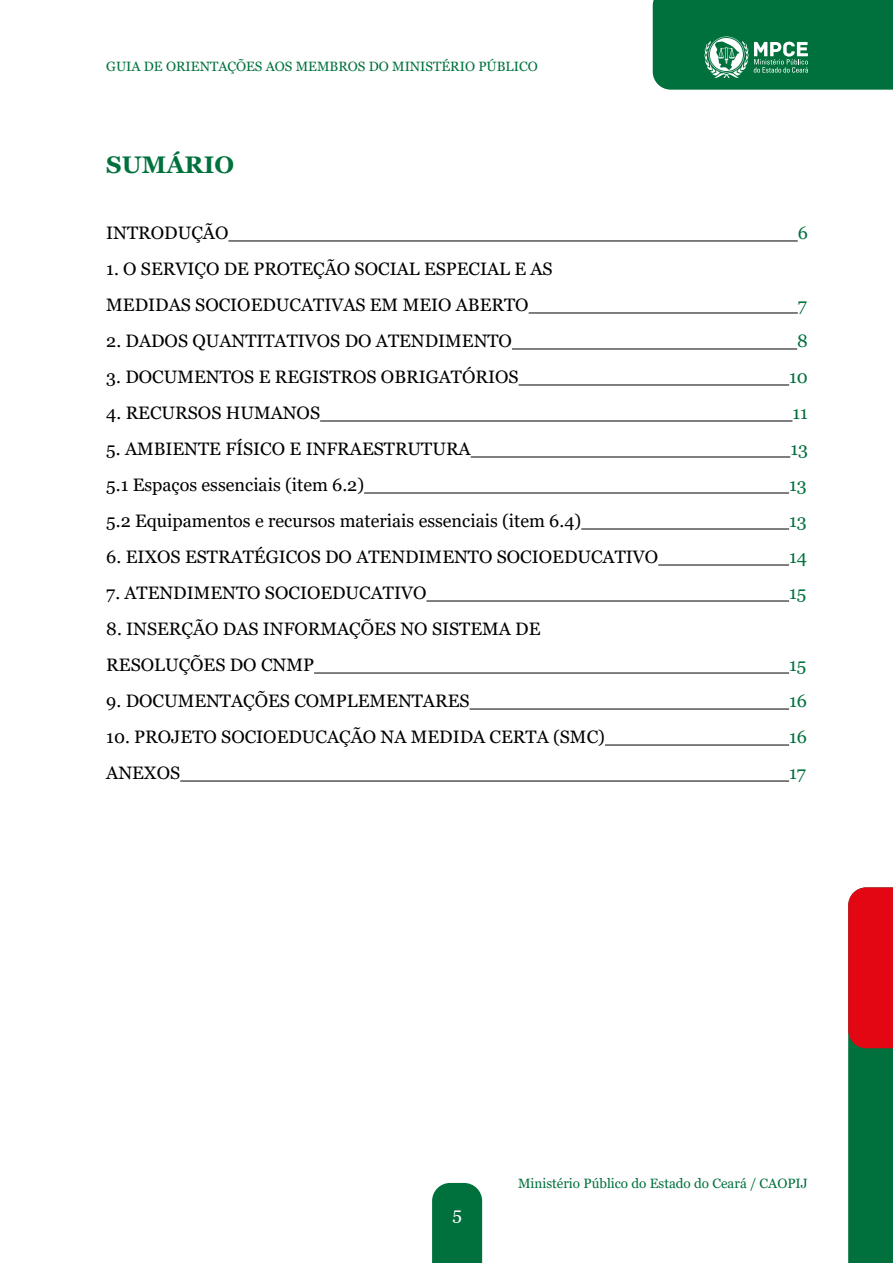
<style>
.page{position:relative;width:893px;height:1263px;background:#fff}
.page>*{position:absolute;margin:0;border:0;box-sizing:border-box;transform-origin:0 0}
.t1{font:700 24px "Georgia";color:#00713c}
.t2{font:18px/36px "Georgia";color:#000}
.t3{font:18px "Georgia";color:#00713c}
.t4{font:18px "Georgia";color:#fff}
.t5{font:13.5px "Georgia";color:#00713c}
</style>
<div class="page">
<svg style="left:848px;top:887px;width:45px;height:376px;background:#60452c"></svg>
<div style="left:432px;top:1183px;width:50px;height:80px;background:#00713c"></div>
<svg style="left:653px;top:0;width:240px;height:90px;background:#117a49"></svg>
<hr style="left:228px;top:240px;width:570px;height:1px;background:#000">
<hr style="left:529px;top:312px;width:269px;height:1px;background:#000">
<hr style="left:512px;top:348px;width:285px;height:1px;background:#000">
<hr style="left:519px;top:384px;width:270px;height:1px;background:#000">
<hr style="left:320px;top:420px;width:472px;height:1px;background:#000">
<hr style="left:471px;top:456px;width:319px;height:1px;background:#000">
<hr style="left:364px;top:492px;width:425px;height:1px;background:#000">
<hr style="left:581px;top:528px;width:208px;height:1px;background:#000">
<hr style="left:658px;top:564px;width:131px;height:1px;background:#000">
<hr style="left:426px;top:600px;width:363px;height:1px;background:#000">
<hr style="left:314px;top:672px;width:475px;height:1px;background:#000">
<hr style="left:470px;top:708px;width:319px;height:1px;background:#000">
<hr style="left:605px;top:744px;width:184px;height:1px;background:#000">
<hr style="left:180px;top:780px;width:609px;height:1px;background:#000">
<p class="t5" style="left:106px;top:58px;width:433px">GUIA DE ORIENTAÇÕES AOS MEMBROS DO MINISTÉRIO PÚBLICO</p>
<h1 class="t1" style="left:106px;top:150px;width:129px">SUMÁRIO</h1>
<p class="t2" style="left:106px;top:216px;width:124px">INTRODUÇÃO</p>
<p class="t3" style="left:798px;top:222px;width:12px">6</p>
<p class="t2" style="left:106px;top:252px;width:448px">1. O SERVIÇO DE PROTEÇÃO SOCIAL ESPECIAL E AS<br>MEDIDAS SOCIOEDUCATIVAS EM MEIO ABERTO</p>
<p class="t3" style="left:798px;top:294px;width:11px">7</p>
<p class="t2" style="left:106px;top:324px;width:407px">2. DADOS QUANTITATIVOS DO ATENDIMENTO</p>
<p class="t3" style="left:797px;top:330px;width:12px">8</p>
<p class="t2" style="left:106px;top:360px;width:414px">3. DOCUMENTOS E REGISTROS OBRIGATÓRIOS</p>
<p class="t3" style="left:789px;top:366px;width:20px">10</p>
<p class="t2" style="left:106px;top:396px;width:215px">4. RECURSOS HUMANOS</p>
<p class="t3" style="left:792px;top:402px;width:17px">11</p>
<p class="t2" style="left:106px;top:432px;width:366px">5. AMBIENTE FÍSICO E INFRAESTRUTURA</p>
<p class="t3" style="left:790px;top:438px;width:19px">13</p>
<p class="t2" style="left:106px;top:468px;width:259px">5.1 Espaços essenciais (item 6.2)</p>
<p class="t3" style="left:789px;top:474px;width:19px">13</p>
<p class="t2" style="left:106px;top:504px;width:476px">5.2 Equipamentos e recursos materiais essenciais (item 6.4)</p>
<p class="t3" style="left:789px;top:510px;width:19px">13</p>
<p class="t2" style="left:106px;top:540px;width:553px">6. EIXOS ESTRATÉGICOS DO ATENDIMENTO SOCIOEDUCATIVO</p>
<p class="t3" style="left:789px;top:546px;width:19px">14</p>
<p class="t2" style="left:106px;top:576px;width:322px">7. ATENDIMENTO SOCIOEDUCATIVO</p>
<p class="t3" style="left:789px;top:582px;width:19px">15</p>
<p class="t2" style="left:106px;top:612px;width:436px">8. INSERÇÃO DAS INFORMAÇÕES NO SISTEMA DE<br>RESOLUÇÕES DO CNMP</p>
<p class="t3" style="left:789px;top:654px;width:19px">15</p>
<p class="t2" style="left:106px;top:684px;width:365px">9. DOCUMENTAÇÕES COMPLEMENTARES</p>
<p class="t3" style="left:789px;top:690px;width:19px">16</p>
<p class="t2" style="left:106px;top:720px;width:500px">10. PROJETO SOCIOEDUCAÇÃO NA MEDIDA CERTA (SMC)</p>
<p class="t3" style="left:789px;top:726px;width:19px">16</p>
<p class="t2" style="left:106px;top:756px;width:75px">ANEXOS</p>
<p class="t3" style="left:789px;top:762px;width:18px">17</p>
<p class="t4" style="left:452px;top:1203px;width:11px">5</p>
<p class="t5" style="left:518px;top:1175px;width:291px">Ministério Público do Estado do Ceará / CAOPIJ</p>
</div>
